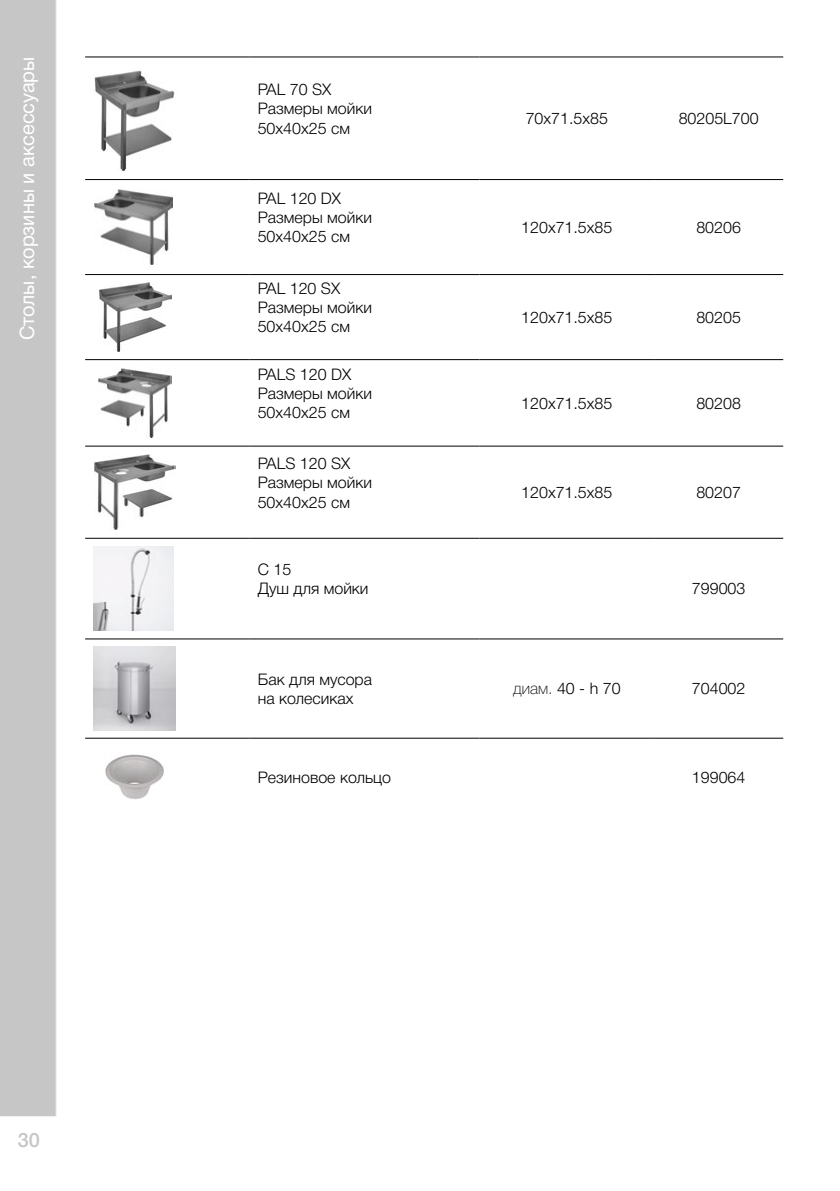
<style>
.page{position:relative;width:840px;height:1191px;background:#fff}
.page>*{position:absolute;margin:0;border:0;box-sizing:border-box;transform-origin:0 0}
.t1{font:20px "Helvetica Neue Cyr";color:#fff}
.t2{font:500 20px "Helvetica Neue Cyr";color:#c6c6c6}
.t3{font:300 16px/19.2px "Helvetica Neue Cyr";color:#000}
.s1{font-weight:100}
</style>
<div class="page">
<div style="left:0;top:0;width:57px;height:1117px;background:#c6c6c6"></div>
<hr style="left:85px;top:57px;width:164px;height:1px;background:#000">
<hr style="left:249px;top:57px;width:230px;height:1px;background:#000">
<hr style="left:479px;top:57px;width:174px;height:1px;background:#000">
<hr style="left:653px;top:57px;width:129px;height:1px;background:#000">
<hr style="left:85px;top:179px;width:164px;height:1px;background:#000">
<hr style="left:249px;top:179px;width:230px;height:1px;background:#000">
<hr style="left:479px;top:179px;width:174px;height:1px;background:#000">
<hr style="left:653px;top:179px;width:129px;height:1px;background:#000">
<hr style="left:85px;top:274px;width:164px;height:1px;background:#000">
<hr style="left:249px;top:274px;width:230px;height:1px;background:#000">
<hr style="left:479px;top:274px;width:174px;height:1px;background:#000">
<hr style="left:653px;top:274px;width:129px;height:1px;background:#000">
<hr style="left:85px;top:359px;width:164px;height:1px;background:#000">
<hr style="left:249px;top:359px;width:230px;height:1px;background:#000">
<hr style="left:479px;top:359px;width:174px;height:1px;background:#000">
<hr style="left:653px;top:359px;width:129px;height:1px;background:#000">
<hr style="left:85px;top:446px;width:164px;height:1px;background:#000">
<hr style="left:249px;top:446px;width:230px;height:1px;background:#000">
<hr style="left:479px;top:446px;width:174px;height:1px;background:#000">
<hr style="left:653px;top:446px;width:129px;height:1px;background:#000">
<hr style="left:85px;top:538px;width:164px;height:1px;background:#000">
<hr style="left:249px;top:538px;width:230px;height:1px;background:#000">
<hr style="left:479px;top:538px;width:174px;height:1px;background:#000">
<hr style="left:653px;top:538px;width:129px;height:1px;background:#000">
<hr style="left:85px;top:638px;width:164px;height:1px;background:#000">
<hr style="left:249px;top:638px;width:230px;height:1px;background:#000">
<hr style="left:479px;top:638px;width:174px;height:1px;background:#000">
<hr style="left:653px;top:638px;width:129px;height:1px;background:#000">
<hr style="left:85px;top:738px;width:164px;height:1px;background:#000">
<hr style="left:249px;top:738px;width:230px;height:1px;background:#000">
<hr style="left:479px;top:738px;width:174px;height:1px;background:#000">
<hr style="left:653px;top:738px;width:129px;height:1px;background:#000">
<img style="left:94px;top:70px;width:81px;height:101px">
<img style="left:94px;top:190px;width:78px;height:74px">
<img style="left:99px;top:282px;width:73px;height:69px">
<img style="left:98px;top:368px;width:73px;height:70px">
<img style="left:94px;top:454px;width:81px;height:76px">
<img style="left:93px;top:546px;width:80px;height:85px">
<img style="left:93px;top:647px;width:83px;height:83px">
<img style="left:105px;top:754px;width:59px;height:46px">
<p class="t1" style="left:16px;top:340px;width:285px;rotate:-90deg">Столы, корзины и аксессуары</p>
<p class="t2" style="left:18px;top:1129px;width:24px">30</p>
<p class="t3" style="left:257px;top:80px;width:116px">PAL 70 SX<br>Размеры мойки<br>50x40x25 см</p>
<p class="t3" style="left:257px;top:189px;width:116px">PAL 120 DX<br>Размеры мойки<br>50x40x25 см</p>
<p class="t3" style="left:257px;top:279px;width:116px">PAL 120 SX<br>Размеры мойки<br>50x40x25 см</p>
<p class="t3" style="left:257px;top:365px;width:116px">PALS 120 DX<br>Размеры мойки<br>50x40x25 см</p>
<p class="t3" style="left:257px;top:454px;width:116px">PALS 120 SX<br>Размеры мойки<br>50x40x25 см</p>
<p class="t3" style="left:257px;top:560px;width:112px">C 15<br>Душ для мойки</p>
<p class="t3" style="left:525px;top:109px;width:84px">70x71.5x85</p>
<p class="t3" style="left:678px;top:109px;width:81px">80205L700</p>
<p class="t3" style="left:521px;top:218px;width:93px">120x71.5x85</p>
<p class="t3" style="left:696px;top:218px;width:46px">80206</p>
<p class="t3" style="left:521px;top:308px;width:93px">120x71.5x85</p>
<p class="t3" style="left:696px;top:308px;width:46px">80205</p>
<p class="t3" style="left:521px;top:393px;width:93px">120x71.5x85</p>
<p class="t3" style="left:696px;top:393px;width:46px">80208</p>
<p class="t3" style="left:521px;top:483px;width:93px">120x71.5x85</p>
<p class="t3" style="left:696px;top:483px;width:46px">80207</p>
<p class="t3" style="left:691px;top:579px;width:55px">799003</p>
<p class="t3" style="left:257px;top:669px;width:116px">Бак для мусора на колесиках</p>
<p class="t3" style="left:513px;top:679px;width:109px"><span class="s1">диам.</span> 40 - h 70</p>
<p class="t3" style="left:691px;top:679px;width:55px">704002</p>
<p class="t3" style="left:257px;top:768px;width:135px">Резиновое кольцо</p>
<p class="t3" style="left:691px;top:768px;width:55px">199064</p>
</div>
